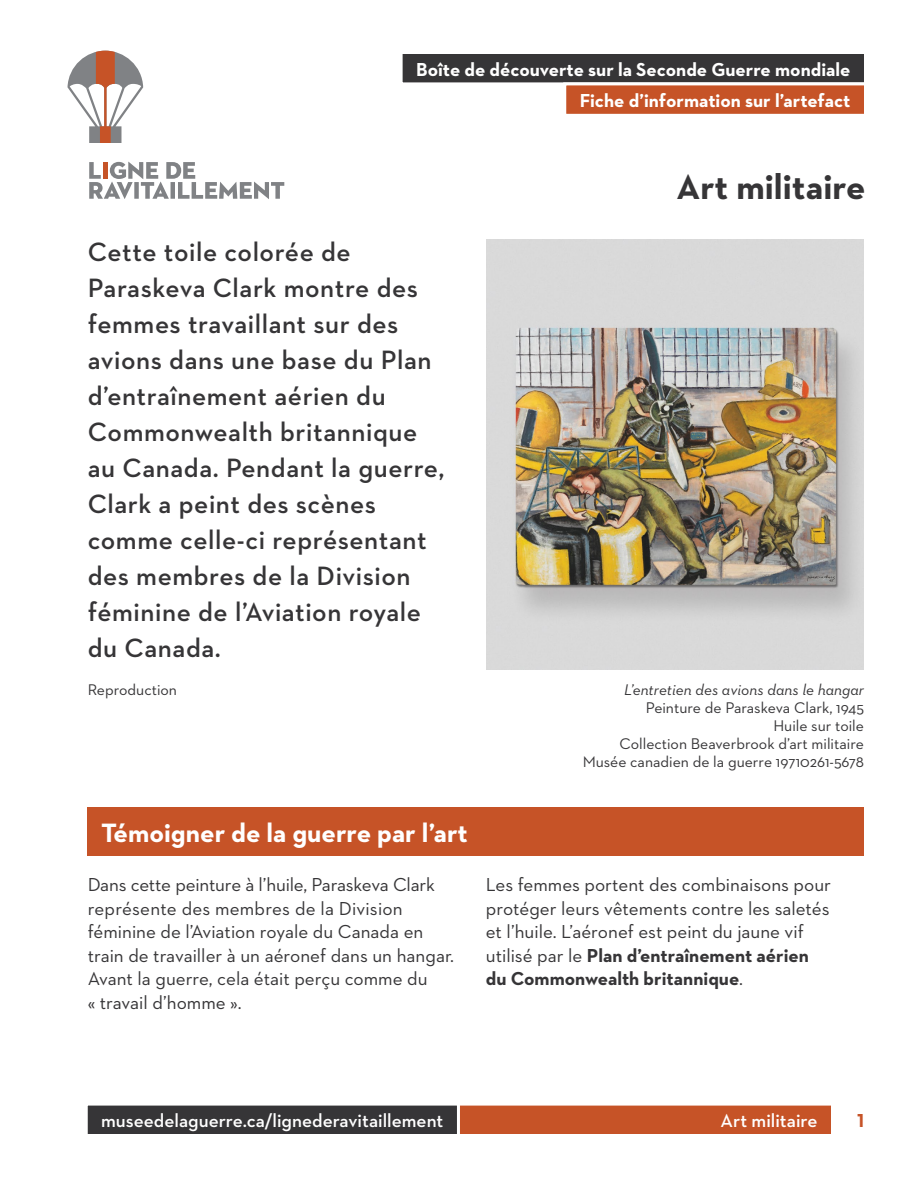
<style>
.page{position:relative;width:918px;height:1188px;background:#fff}
.page>*{position:absolute;margin:0;border:0;box-sizing:border-box;transform-origin:0 0}
.t1{font:700 36px "Neutraface 2 Text";color:#363537}
.P_-_Intro_Paragraph{font:600 27px/36px "Neutraface 2 Text";letter-spacing:.02em;color:#363537}
.t2{font:700 27px "Neutraface 2 Text";color:#fff}
.P_-_Body_Text{font:19.2px/23.5px "Neutraface 2 Text";color:#363537}
.H_-_Header_Title{font:700 19.2px "Neutraface 2 Text";color:#fff}
.t3{font:600 19.2px "Neutraface 2 Text";color:#fff}
.t4{font:700 19.2px "Neutraface 2 Text";color:#c65327}
.P_-_Artifact_Credit{font:15.75px/18px "Neutraface 2 Text";color:#363537;text-align:right}
.P_-_Intro_Paragraph-2{font:15.75px "Neutraface 2 Text";color:#363537}
.s1{font-style:italic}
.s2{font-weight:700}
</style>
<div class="page">
<div style="left:86px;top:1104px;width:746px;height:32px;background:#c65327"></div>
<div style="left:85px;top:1103px;width:749px;height:34px;border:3px solid #fff"></div>
<div style="left:86px;top:1104px;width:372px;height:32px;background:#363537"></div>
<div style="left:85px;top:1103px;width:375px;height:34px;border:3px solid #fff"></div>
<svg style="left:68px;top:51px;width:75px;height:92px"></svg>
<svg style="left:89px;top:162px;width:195px;height:37px"></svg>
<div style="left:401px;top:52px;width:465px;height:32px;background:#363537"></div>
<div style="left:400px;top:51px;width:467px;height:34px;border:3px solid #fff"></div>
<div style="left:565px;top:84px;width:301px;height:31px;background:#c65327"></div>
<div style="left:563px;top:82px;width:304px;height:35px;border:3px solid #fff"></div>
<div style="left:88px;top:808px;width:776px;height:48px;background:#c65327"></div>
<img style="left:486px;top:240px;width:378px;height:429px">
<p class="H_-_Header_Title" style="left:416px;top:57px;width:436px">Boîte de découverte sur la Seconde Guerre mondiale</p>
<p class="H_-_Header_Title" style="left:580px;top:88px;width:272px">Fiche d’information sur l’artefact</p>
<p class="t1" style="left:677px;top:164px;width:190px">Art militaire</p>
<p class="P_-_Intro_Paragraph" style="left:88px;top:233px;width:358px">Cette toile colorée de<br>Paraskeva Clark montre des femmes travaillant sur des avions dans une base du Plan d’entraînement aérien du<br>Commonwealth britannique au Canada. Pendant la guerre,<br>Clark a peint des scènes comme celle-ci représentant des membres de la Division féminine de l’Aviation royale du Canada.</p>
<p class="P_-_Intro_Paragraph-2" style="left:88px;top:680px;width:91px">Reproduction</p>
<p class="P_-_Artifact_Credit" style="left:583px;top:681px;width:283px"><span class="s1">L’entretien des avions dans le hangar </span>Peinture de Paraskeva Clark, 1945<br>Huile sur toile<br>Collection Beaverbrook d’art militaire Musée canadien de la guerre 19710261-5678</p>
<h2 class="t2" style="left:101px;top:816px;width:368px">Témoigner de la guerre par l’art</h2>
<p class="P_-_Body_Text" style="left:88px;top:872px;width:368px">Dans cette peinture à l’huile, Paraskeva Clark représente des membres de la Division féminine de l’Aviation royale du Canada en train de travailler à un aéronef dans un hangar.<br>Avant la guerre, cela était perçu comme du<br>« travail d’homme ».</p>
<p class="P_-_Body_Text" style="left:486px;top:872px;width:347px">Les femmes portent des combinaisons pour protéger leurs vêtements contre les saletés et l’huile. L’aéronef est peint du jaune vif utilisé par le <span class="s2">Plan d’entraînement aérien du Commonwealth britannique</span>.</p>
<p class="t3" style="left:101px;top:1109px;width:344px">museedelaguerre.ca/lignederavitaillement</p>
<p class="t3" style="left:721px;top:1109px;width:98px">Art militaire</p>
<p class="t4" style="left:857px;top:1108px;width:8px">1</p>
</div>
